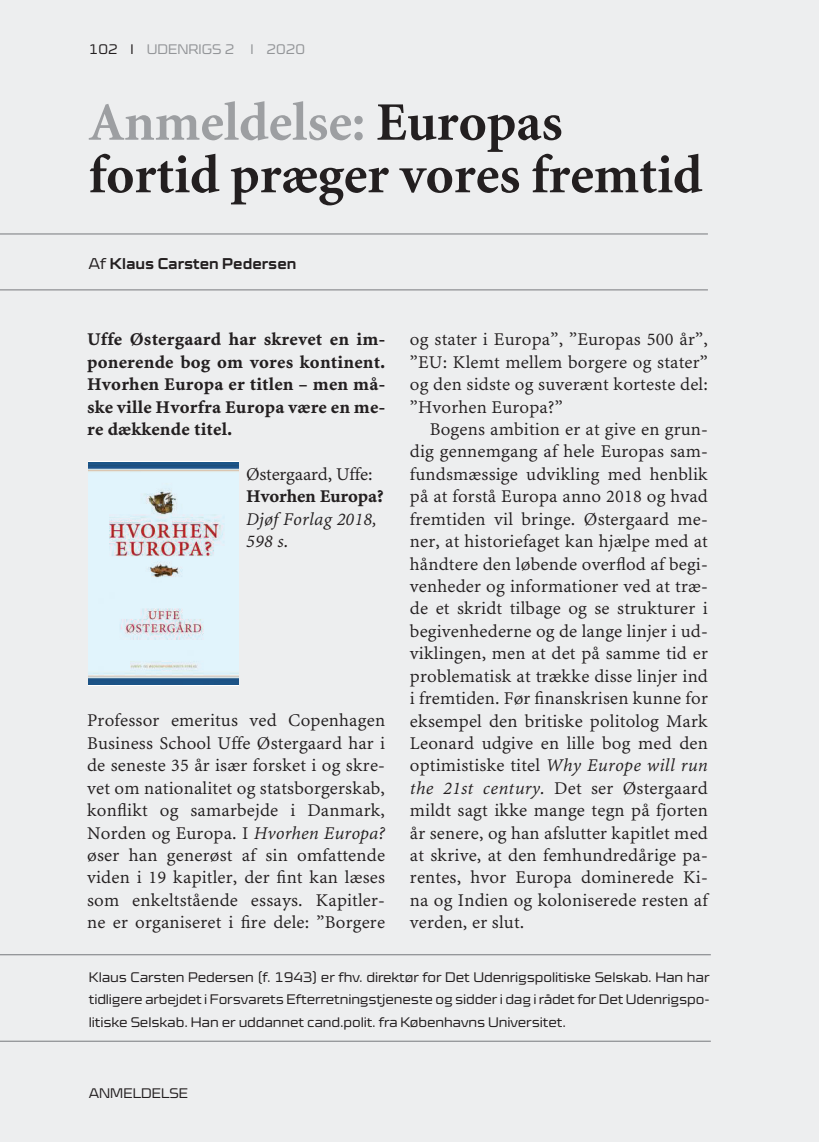
<style>
.page{position:relative;width:819px;height:1142px;background:#fff}
.page>*{position:absolute;margin:0;border:0;box-sizing:border-box;transform-origin:0 0}
.t1{font:700 54.25px/52.5px "Minion";color:#231f20}
.t2{font:17.85px/22.4px "Minion MM";letter-spacing:.01em;color:#231f20;text-align:justify}
.t3{font:700 17.85px/22.4px "Minion MM";letter-spacing:.01em;color:#231f20;text-align:justify}
.t4{font:italic 17.85px/22.4px "Minion MM";letter-spacing:.01em;color:#231f20}
.t5{font:17.85px "Minion MM";letter-spacing:-.01em;color:#231f20}
.t6{font:700 17.85px "Minion MM";letter-spacing:-.01em;color:#231f20}
.t7{font:700 expanded 15.75px "Cube OT";color:#231f20}
.t8{font:300 expanded 14px/22.8px "Cube OT";letter-spacing:-.01em;color:#231f20;text-align:justify}
.t9{font:300 expanded 14px "Cube OT";color:#939598}
.s1{color:#231f20}
.s2{color:#9d9fa2}
.s3{font-weight:300}
.s4{font-style:italic}
</style>
<div class="page">
<div style="left:0;top:0;width:818px;height:1141px;background:#edeeef"></div>
<hr style="left:0;top:233px;width:707px;height:1px;background:#939598">
<hr style="left:0;top:289px;width:707px;height:1px;background:#939598">
<hr style="left:0;top:953px;width:710px;height:2px;background:#939598">
<hr style="left:0;top:1040px;width:710px;height:1px;background:#939598">
<img style="left:89px;top:462px;width:150px;height:222px">
<p class="t9" style="left:89px;top:42px;width:218px"><span class="s1">102 I</span> UDENRIGS 2 I 2020</p>
<h1 class="t1" style="left:89px;top:97px;width:614px"><span class="s2">Anmeldelse:</span> Europas fortid præger vores fremtid</h1>
<p class="t7" style="left:88px;top:254px;width:209px"><span class="s3">Af</span> Klaus Carsten Pedersen</p>
<p class="t3" style="left:87px;top:328px;width:299px">Uffe Østergaard har skrevet en im&shy;ponerende bog om vores kontinent.<br>Hvorhen Europa er titlen – men må&shy;ske ville Hvorfra Europa være en me&shy;re dækkende titel.</p>
<p class="t5" style="left:246px;top:464px;width:128px">Østergaard, Uffe:</p>
<p class="t6" style="left:246px;top:486px;width:139px">Hvorhen Europa?</p>
<p class="t4" style="left:246px;top:508px;width:132px">Djøf Forlag 2018,<br>598 s.</p>
<p class="t2" style="left:87px;top:709px;width:299px">Professor emeritus ved Copenhagen Business School Uffe Østergaard har i de seneste 35 år især forsket i og skre&shy;vet om nationalitet og statsborgerskab, konflikt og samarbejde i Danmark, Norden og Europa. I <span class="s4">Hvorhen Europa? </span>øser han generøst af sin omfattende viden i 19 kapitler, der fint kan læses som enkeltstående essays. Kapitler&shy;ne er organiseret i fire dele: ”Borgere</p>
<p class="t2" style="left:409px;top:328px;width:299px">og stater i Europa”, ”Europas 500 år”, ”EU: Klemt mellem borgere og stater” og den sidste og suverænt korteste del: ”Hvorhen Europa?”</p>
<p class="t2" style="left:409px;top:418px;width:299px;text-indent:20px">Bogens ambition er at give en grun&shy;dig gennemgang af hele Europas sam&shy;fundsmæssige udvikling med henblik på at forstå Europa anno 2018 og hvad fremtiden vil bringe. Østergaard me&shy;ner, at historiefaget kan hjælpe med at håndtere den løbende overflod af begi&shy;venheder og informationer ved at træ&shy;de et skridt tilbage og se strukturer i begivenhederne og de lange linjer i ud&shy;viklingen, men at det på samme tid er problematisk at trække disse linjer ind i fremtiden. Før finanskrisen kunne for eksempel den britiske politolog Mark Leonard udgive en lille bog med den optimistiske titel <span class="s4">Why Europe will run the 21st century.</span> Det ser Østergaard mildt sagt ikke mange tegn på fjorten år senere, og han afslutter kapitlet med at skrive, at den femhundredårige pa&shy;rentes, hvor Europa dominerede Ki&shy;na og Indien og koloniserede resten af verden, er slut.</p>
<p class="t8" style="left:89px;top:964px;width:622px">Klaus Carsten Pedersen (f. 1943) er fhv. direktør for Det Udenrigspolitiske Selskab. Han har tidligere arbejdet i Forsvarets Efterretningstjeneste og sidder i dag i rådet for Det Udenrigspo&shy;litiske Selskab. Han er uddannet cand.polit. fra Københavns Universitet.</p>
<p class="t8" style="left:89px;top:1081px;width:101px">ANMELDELSE</p>
</div>
